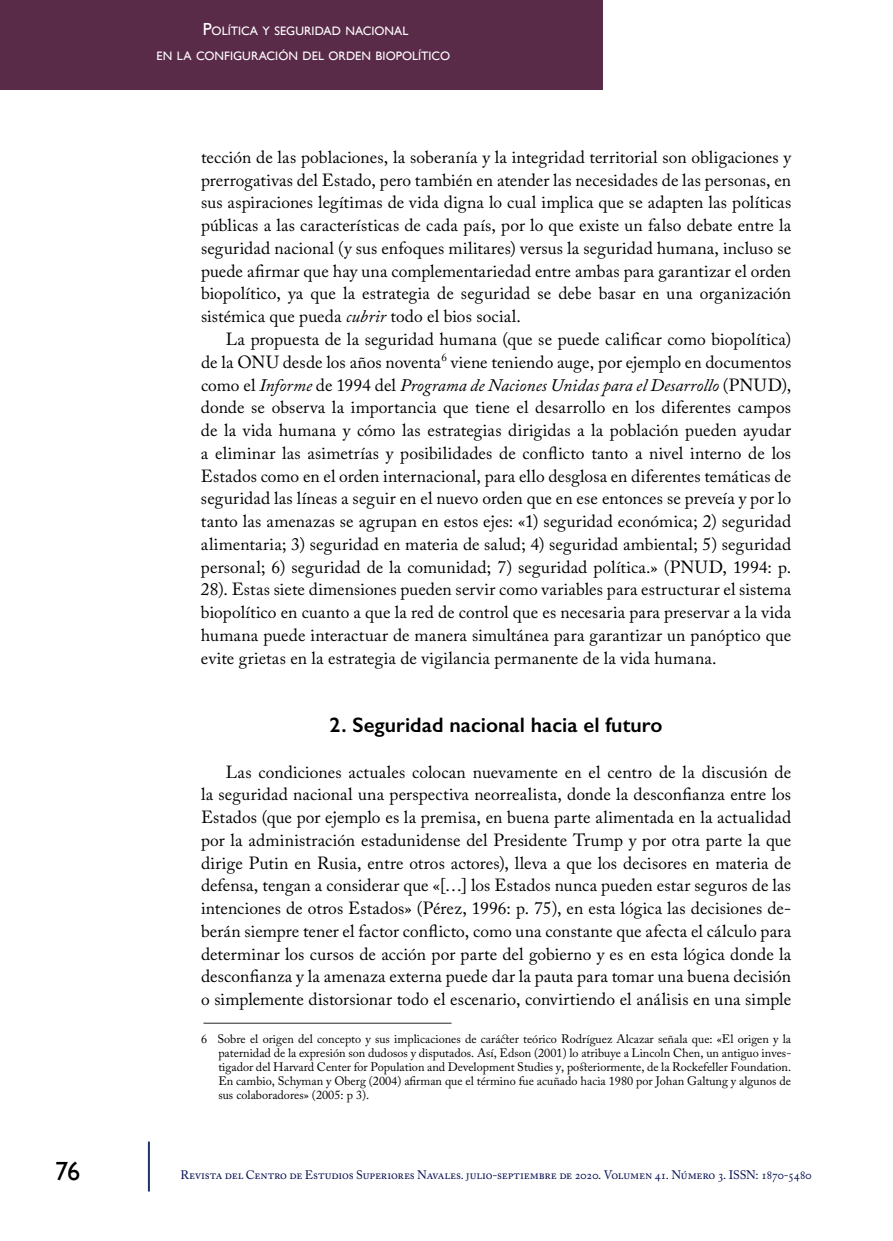
<style>
.page{position:relative;width:893px;height:1241px;background:#fff}
.page>*{position:absolute;margin:0;border:0;box-sizing:border-box;transform-origin:0 0}
.t1{font:26.25px "Gill Sans";color:#000}
.t2{font:600 21px "Gill Sans";letter-spacing:.005em;color:#000}
.t3{font:17.5px/22.8px "Adobe Caslon Pro";letter-spacing:.005em;color:#000;text-align:justify}
.t4{font:12.25px/14px "Adobe Caslon Pro";color:#000;text-align:justify}
.t5{font:12.25px "Adobe Caslon Pro";letter-spacing:-.015em;color:#030e4f}
.t6{font:12.25px/24.5px "Gill Sans";color:#fff;text-align:center}
.s1{font-size:17.5px}
.s2{font-style:italic}
</style>
<div class="page">
<hr style="left:148px;top:1141px;width:2px;height:50px;background:#1a3563">
<div style="left:0;top:0;width:603px;height:89px;background:#5a2b49"></div>
<hr style="left:203px;top:1022px;width:248px;height:1px;background:#58595b">
<h1 class="t1" style="left:55px;top:1155px;width:27px">76<sup>76</sup></h1>
<p class="t6" style="left:157px;top:19px;width:295px"><span class="s1">P</span>OLÍTICA Y SEGURIDAD NACIONAL<br>EN LA CONFIGURACIÓN DEL ORDEN BIOPOLÍTICO</p>
<p class="t3" style="left:201px;top:145px;width:592px">tección de las poblaciones, la soberanía y la integridad territorial son obligaciones y prerrogativas del Estado, pero también en atender las necesidades de las personas, en sus aspiraciones legítimas de vida digna lo cual implica que se adapten las políticas públicas a las características de cada país, por lo que existe un falso debate entre la seguridad nacional (y sus enfoques militares) versus la seguridad humana, incluso se puede afirmar que hay una complementariedad entre ambas para garantizar el orden biopolítico, ya que la estrategia de seguridad se debe basar en una organización sistémica que pueda <span class="s2">cubrir</span> todo el bios social.</p>
<p class="t3" style="left:201px;top:327px;width:592px;text-indent:25px">La propuesta de la seguridad humana (que se puede calificar como biopolítica) de la ONU desde los años noventa<sup>6</sup> viene teniendo auge, por ejemplo en documentos como el <span class="s2">Informe</span> de 1994 del <span class="s2">Programa de Naciones Unidas para el Desarrollo</span> (PNUD), donde se observa la importancia que tiene el desarrollo en los diferentes campos de la vida humana y cómo las estrategias dirigidas a la población pueden ayudar a eliminar las asimetrías y posibilidades de conflicto tanto a nivel interno de los Estados como en el orden internacional, para ello desglosa en diferentes temáticas de seguridad las líneas a seguir en el nuevo orden que en ese entonces se preveía y por lo tanto las amenazas se agrupan en estos ejes: «1) seguridad económica; 2) seguridad alimentaria; 3) seguridad en materia de salud; 4) seguridad ambiental; 5) seguridad personal; 6) seguridad de la comunidad; 7) seguridad política.» (PNUD, 1994: p.<br>28). Estas siete dimensiones pueden servir como variables para estructurar el sistema biopolítico en cuanto a que la red de control que es necesaria para preservar a la vida humana puede interactuar de manera simultánea para garantizar un panóptico que evite grietas en la estrategia de vigilancia permanente de la vida humana.</p>
<p class="t2" style="left:330px;top:712px;width:335px">2. Seguridad nacional hacia el futuro</p>
<p class="t3" style="left:201px;top:760px;width:592px;text-indent:25px">Las condiciones actuales colocan nuevamente en el centro de la discusión de la seguridad nacional una perspectiva neorrealista, donde la desconfianza entre los Estados (que por ejemplo es la premisa, en buena parte alimentada en la actualidad por la administración estadunidense del Presidente Trump y por otra parte la que dirige Putin en Rusia, entre otros actores), lleva a que los decisores en materia de defensa, tengan a considerar que «[…] los Estados nunca pueden estar seguros de las intenciones de otros Estados» (Pérez, 1996: p. 75), en esta lógica las decisiones de&shy;berán siempre tener el factor conflicto, como una constante que afecta el cálculo para determinar los cursos de acción por parte del gobierno y es en esta lógica donde la desconfianza y la amenaza externa puede dar la pauta para tomar una buena decisión o simplemente distorsionar todo el escenario, convirtiendo el análisis en una simple</p>
<p class="t4" style="left:218px;top:1031px;width:574px;text-indent:-17px">6 Sobre el origen del concepto y sus implicaciones de carácter teórico Rodríguez Alcazar señala que: «El origen y la paternidad de la expresión son dudosos y disputados. Así, Edson (2001) lo atribuye a Lincoln Chen, un antiguo inves&shy;tigador del Harvard Center for Population and Development Studies y, posteriormente, de la Rockefeller Foundation.<br>En cambio, Schyman y Oberg (2004) afirman que el término fue acuñado hacia 1980 por Johan Galtung y algunos de sus colaboradores» (2005: p 3).</p>
<p class="t5" style="left:180px;top:1167px;width:633px">Revista del Centro de Estudios Superiores Navales. julio-septiembre de 2020. Volumen 41. Número 3. ISSN: 1870-5480</p>
</div>
